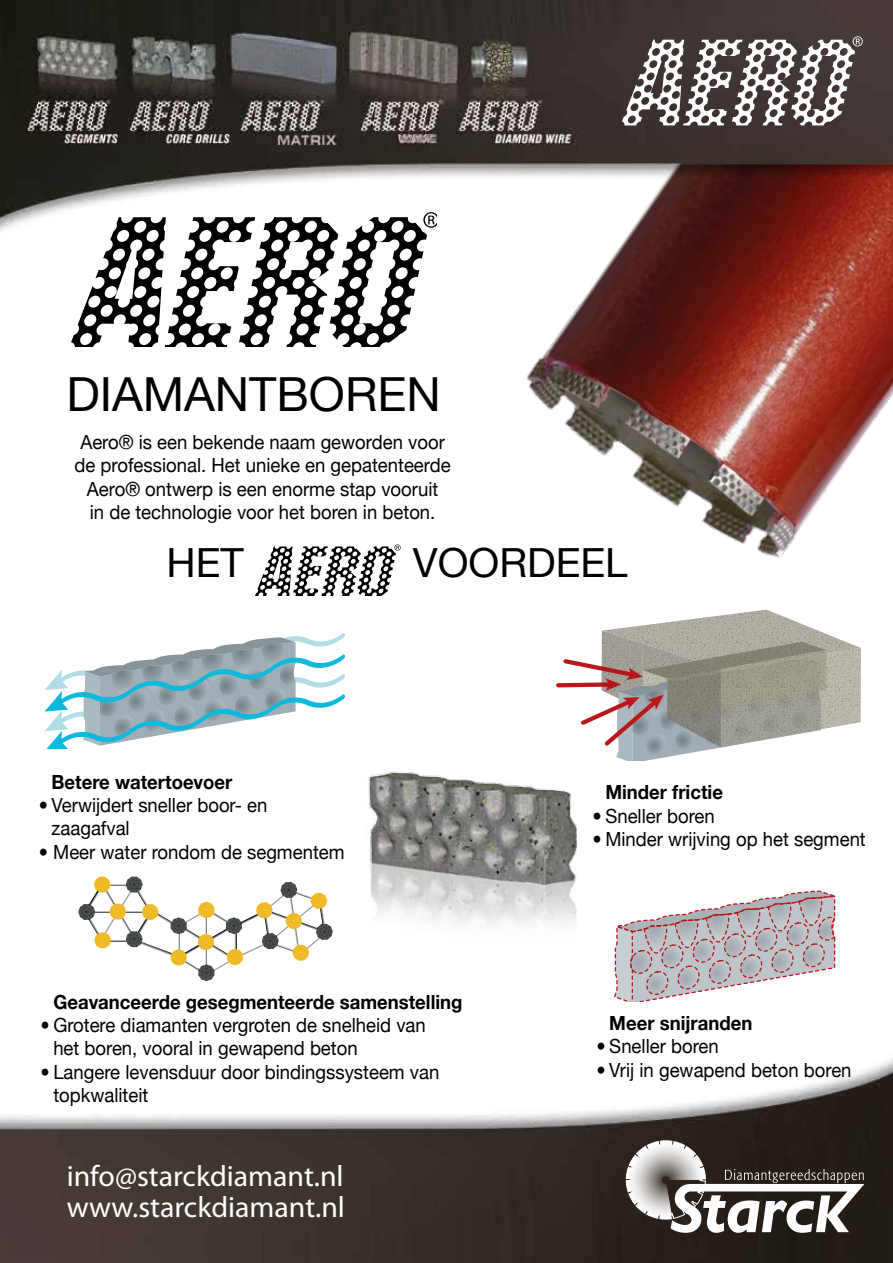
<style>
.page{position:relative;width:893px;height:1263px;background:#fff}
.page>*{position:absolute;margin:0;border:0;box-sizing:border-box;transform-origin:0 0}
.t1{font:46.95px "Helvetica Neue";color:#000}
.t2{font:40.2px "Helvetica Neue";color:#000}
.t3{font:29.55px/31.7px "Myriad Pro";color:#fff}
.t4{font:19.5px/23.4px "Helvetica Neue";color:#000;scale:.95 1}
.t5{font:700 19.5px "Helvetica Neue";color:#000;scale:.95 1}
</style>
<div class="page">
<img style="left:0;top:0;width:893px;height:1263px">
<svg style="left:622px;top:36px;width:241px;height:89px"></svg>
<svg style="left:71px;top:212px;width:366px;height:134px"></svg>
<svg style="left:255px;top:544px;width:146px;height:51px"></svg>
<svg style="left:45px;top:633px;width:300px;height:115px"></svg>
<svg style="left:556px;top:610px;width:305px;height:150px"></svg>
<svg style="left:611px;top:890px;width:224px;height:112px"></svg>
<svg style="left:78px;top:877px;width:255px;height:104px"></svg>
<img style="left:365px;top:766px;width:211px;height:185px">
<svg style="left:626px;top:1140px;width:238px;height:93px"></svg>
<h1 class="t1" style="left:66px;top:366px;width:376px">DIAMANTBOREN</h1>
<p class="t4" style="left:75px;top:430px;width:397px;text-align:center">Aero® is een bekende naam geworden voor de professional. Het unieke en gepatenteerde Aero® ontwerp is een enorme stap vooruit<br>in de technologie voor het boren in beton.</p>
<h2 class="t2" style="left:167px;top:539px;width:79px">HET</h2>
<h2 class="t2" style="left:413px;top:539px;width:216px">VOORDEEL</h2>
<p class="t5" style="left:52px;top:769px;width:192px">Betere watertoevoer</p>
<p class="t4" style="left:52px;top:793px;width:229px;text-indent:-13px">• Verwijdert sneller boor- en zaagafval</p>
<p class="t4" style="left:39px;top:840px;width:323px">• Meer water rondom de segmentem</p>
<p class="t5" style="left:53px;top:989px;width:432px">Geavanceerde gesegmenteerde samenstelling</p>
<p class="t4" style="left:53px;top:1013px;width:394px;text-indent:-13px">• Grotere diamanten vergroten de snelheid van het boren, vooral in gewapend beton</p>
<p class="t4" style="left:53px;top:1060px;width:408px;text-indent:-13px">• Langere levensduur door bindingssysteem van topkwaliteit</p>
<h3 class="t3" style="left:67px;top:1159px;width:280px">info@starckdiamant.nl www.starckdiamant.nl</h3>
<p class="t5" style="left:605px;top:780px;width:125px">Minder frictie</p>
<p class="t4" style="left:593px;top:804px;width:130px">• Sneller boren</p>
<p class="t4" style="left:593px;top:827px;width:289px">• Minder wrijving op het segment</p>
<p class="t5" style="left:609px;top:1011px;width:152px">Meer snijranden</p>
<p class="t4" style="left:597px;top:1034px;width:130px">• Sneller boren</p>
<p class="t4" style="left:597px;top:1058px;width:270px">• Vrij in gewapend beton boren</p>
</div>
